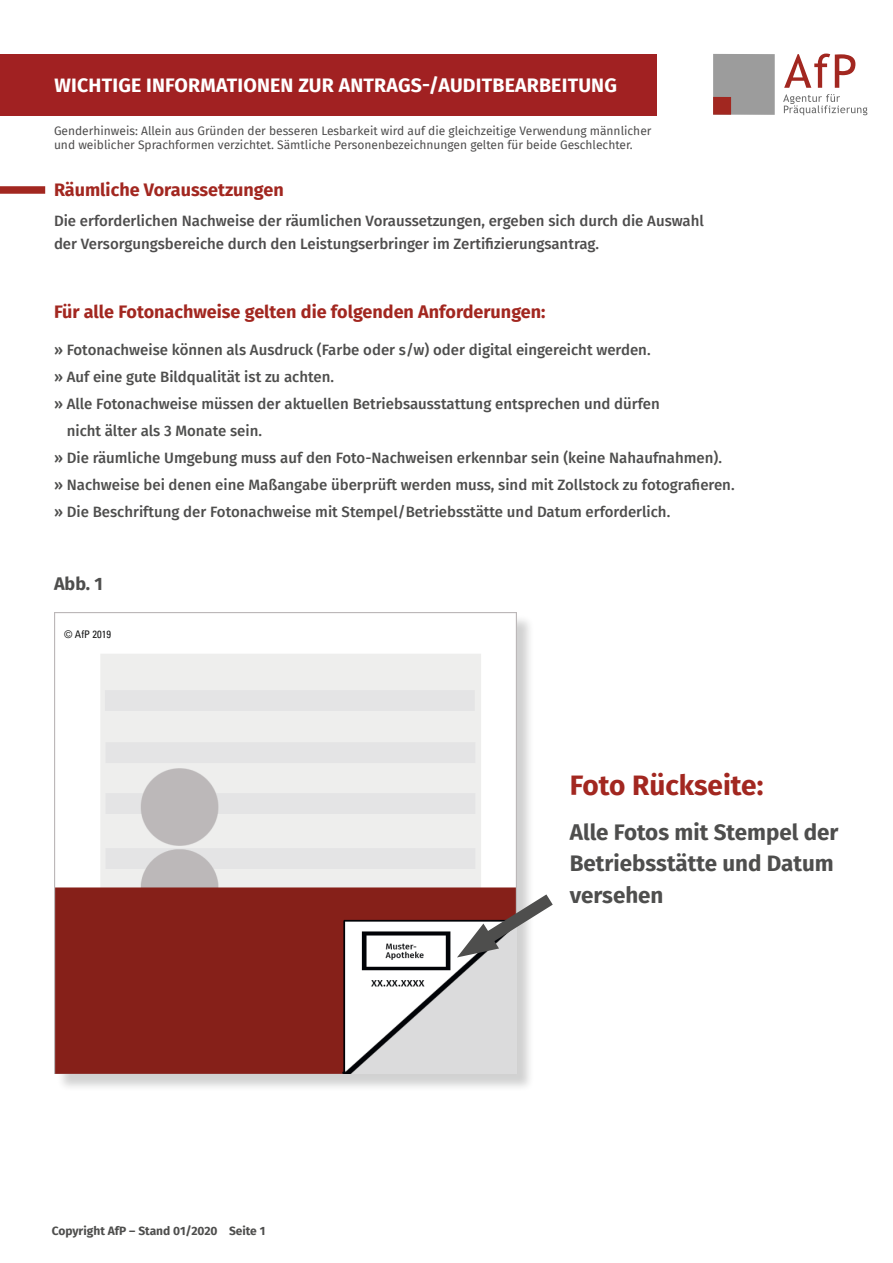
<style>
.page{position:relative;width:893px;height:1263px;background:#fff}
.page>*{position:absolute;margin:0;border:0;box-sizing:border-box;transform-origin:0 0}
.t1{font:700 28.05px "Fira Sans";color:#a22720}
.t2{font:700 22.35px/31.8px "Fira Sans";color:#4e4e4d}
.t3{font:700 19.5px "Fira Sans";letter-spacing:.01em;color:#fff}
.t4{font:700 18px "Fira Sans";color:#a22720}
.t5{font:700 18px "Fira Sans";color:#4e4e4d}
.t6{font:500 15px "Fira Sans";color:#4e4e4d}
.t7{font:500 15px/22.5px "Fira Sans";color:#4e4d4d}
.t8{font:12px/13.5px "Fira Sans";color:#4e4d4d}
.t9{font:700 12px "Fira Sans";color:#4e4e4d}
.t10{font:condensed 10.5px "Univers LT Pro";color:#151616}
</style>
<div class="page">
<div style="left:0;top:54px;width:656px;height:62px;background:#a12122"></div>
<div style="left:0;top:186px;width:45px;height:8px;background:#a22720"></div>
<div style="left:56px;top:615px;width:479px;height:477px;background:#151616;opacity:.2"></div>
<img style="left:54px;top:612px;width:462px;height:462px">
<svg style="left:457px;top:883px;width:96px;height:78px"></svg>
<div style="left:713px;top:54px;width:62px;height:61px;background:#9c9c9c"></div>
<svg style="left:784px;top:54px;width:71px;height:34px"></svg>
<svg style="left:783px;top:94px;width:84px;height:21px"></svg>
<div style="left:713px;top:97px;width:18px;height:18px;background:#a22720"></div>
<h3 class="t3" style="left:55px;top:68px;width:564px">WICHTIGE INFORMATIONEN ZUR ANTRAGS-/AUDITBEARBEITUNG</h3>
<p class="t8" style="left:54px;top:124px;width:599px">Genderhinweis: Allein aus Gründen der besseren Lesbarkeit wird auf die gleichzeitige Verwendung männlicher und weiblicher Sprachformen verzichtet. Sämtliche Personenbezeichnungen gelten für beide Geschlechter.</p>
<p class="t4" style="left:54px;top:175px;width:231px">Räumliche Voraussetzungen</p>
<p class="t7" style="left:54px;top:209px;width:651px">Die erforderlichen Nachweise der räumlichen Voraussetzungen, ergeben sich durch die Auswahl der Versorgungsbereiche durch den Leistungserbringer im Zertifizierungsantrag.</p>
<p class="t4" style="left:54px;top:296px;width:493px">Für alle Fotonachweise gelten die folgenden Anforderungen:</p>
<p class="t6" style="left:54px;top:338px;width:598px">» Fotonachweise können als Ausdruck (Farbe oder s/w) oder digital eingereicht werden.</p>
<p class="t6" style="left:54px;top:365px;width:282px">» Auf eine gute Bildqualität ist zu achten.</p>
<p class="t6" style="left:54px;top:392px;width:607px">» Alle Fotonachweise müssen der aktuellen Betriebsausstattung entsprechen und dürfen</p>
<p class="t6" style="left:67px;top:419px;width:197px">nicht älter als 3 Monate sein.</p>
<p class="t6" style="left:54px;top:446px;width:669px">» Die räumliche Umgebung muss auf den Foto-Nachweisen erkennbar sein (keine Nahaufnahmen).</p>
<p class="t6" style="left:54px;top:473px;width:682px">» Nachweise bei denen eine Maßangabe überprüft werden muss, sind mit Zollstock zu fotografieren.</p>
<p class="t6" style="left:54px;top:500px;width:618px">» Die Beschriftung der Fotonachweise mit Stempel/Betriebsstätte und Datum erforderlich.</p>
<p class="t5" style="left:54px;top:569px;width:50px">Abb. 1</p>
<p class="t10" style="left:64px;top:627px;width:48px">© AfP 2019</p>
<p class="t9" style="left:52px;top:1220px;width:215px">Copyright AfP – Stand 01/2020 Seite 1</p>
<h1 class="t1" style="left:570px;top:761px;width:195px">Foto Rückseite:</h1>
<h2 class="t2" style="left:570px;top:814px;width:270px">Alle Fotos mit Stempel der<br>Betriebsstätte und Datum versehen</h2>
</div>
